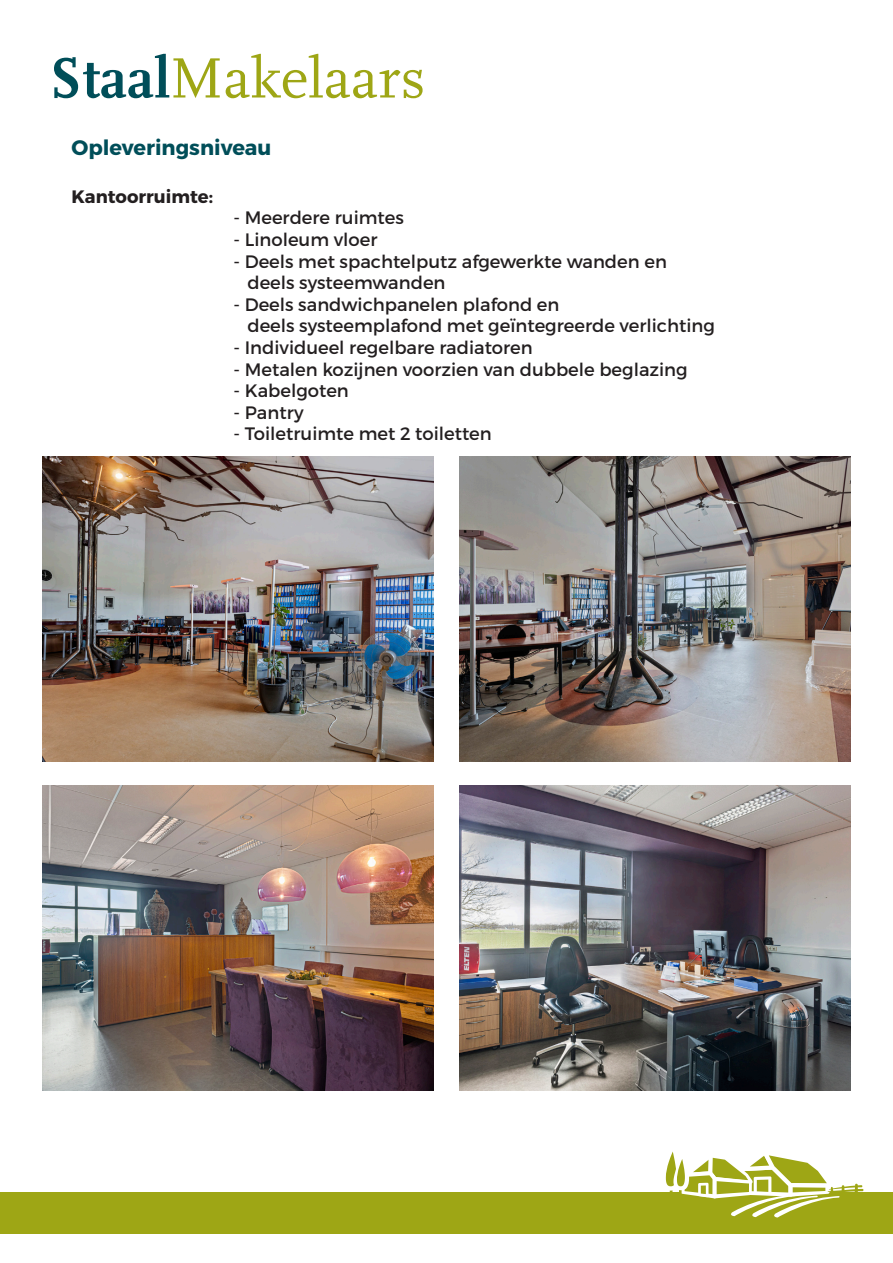
<style>
.page{position:relative;width:893px;height:1263px;background:#fff}
.page>*{position:absolute;margin:0;border:0;box-sizing:border-box;transform-origin:0 0}
.t1{font:700 21px "Montserrat";color:#004e59}
.t2{font:18px "Montserrat";color:#231f20}
.t3{font:700 18px "Montserrat";color:#231f20}
</style>
<div class="page">
<div style="left:0;top:1192px;width:893px;height:42px;background:#9ea615"></div>
<svg style="left:54px;top:54px;width:166px;height:44px"></svg>
<svg style="left:226px;top:54px;width:197px;height:44px"></svg>
<svg style="left:665px;top:1151px;width:199px;height:67px"></svg>
<img style="left:43px;top:456px;width:391px;height:305px">
<img style="left:43px;top:785px;width:391px;height:305px">
<img style="left:459px;top:785px;width:391px;height:305px">
<img style="left:459px;top:456px;width:391px;height:305px">
<p class="t1" style="left:72px;top:134px;width:201px">Opleveringsniveau</p>
<p class="t3" style="left:72px;top:185px;width:143px">Kantoorruimte:</p>
<p class="t2" style="left:234px;top:207px;width:172px">- Meerdere ruimtes</p>
<p class="t2" style="left:234px;top:228px;width:145px">- Linoleum vloer</p>
<p class="t2" style="left:234px;top:250px;width:435px">- Deels met spachtelputz afgewerkte wanden en</p>
<p class="t2" style="left:247px;top:272px;width:200px">deels systeemwanden</p>
<p class="t2" style="left:234px;top:293px;width:327px">- Deels sandwichpanelen plafond en</p>
<p class="t2" style="left:247px;top:315px;width:469px">deels systeemplafond met geïntegreerde verlichting</p>
<p class="t2" style="left:234px;top:336px;width:301px">- Individueel regelbare radiatoren</p>
<p class="t2" style="left:234px;top:358px;width:456px">- Metalen kozijnen voorzien van dubbele beglazing</p>
<p class="t2" style="left:234px;top:380px;width:117px">- Kabelgoten</p>
<p class="t2" style="left:234px;top:401px;width:72px">- Pantry</p>
<p class="t2" style="left:234px;top:423px;width:260px">- Toiletruimte met 2 toiletten</p>
</div>
